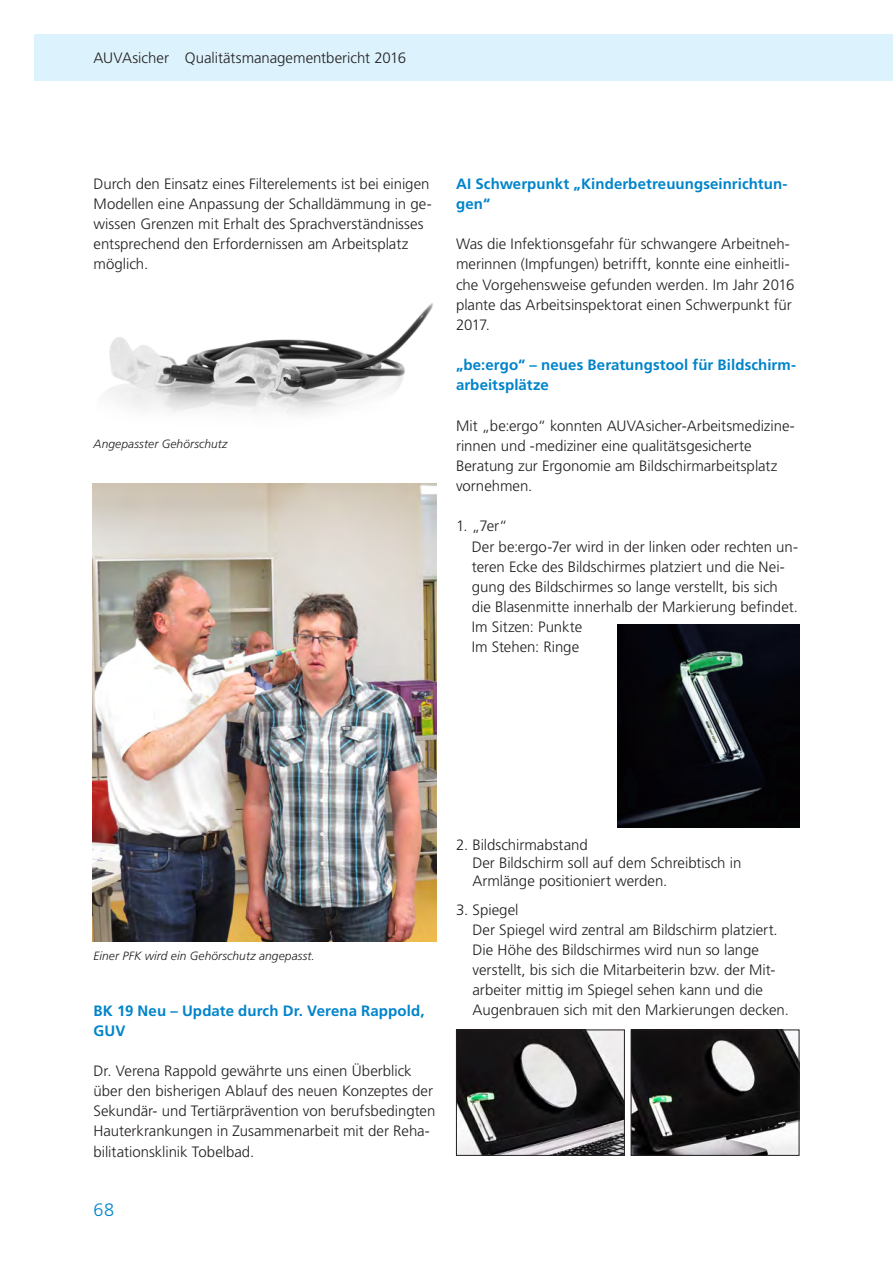
<style>
.page{position:relative;width:893px;height:1263px;background:#fff}
.page>*{position:absolute;margin:0;border:0;box-sizing:border-box;transform-origin:0 0}
.t1{font:300 18px "Frutiger LT Std";color:#0084ca}
.t2{font:300 15px/20.1px "Frutiger LT Std";color:#231f20}
.t3{font:700 15px/20.1px "Frutiger LT Std";letter-spacing:.005em;color:#0084ca}
.t4{font:italic 300 12px "Frutiger LT Std";letter-spacing:.005em;color:#231f20}
</style>
<div class="page">
<div style="left:34px;top:34px;width:859px;height:47px;background:#dcf2fc"></div>
<img style="left:106px;top:303px;width:327px;height:111px">
<img style="left:93px;top:483px;width:344px;height:458px">
<img style="left:618px;top:624px;width:181px;height:204px">
<img style="left:458px;top:1031px;width:165px;height:123px">
<div style="left:456px;top:1029px;width:169px;height:127px;border:1px solid #231f20"></div>
<img style="left:633px;top:1031px;width:164px;height:123px">
<div style="left:631px;top:1029px;width:168px;height:127px;border:1px solid #231f20"></div>
<p class="t2" style="left:94px;top:48px;width:314px">AUVAsicher Qualitätsmanagementbericht 2016</p>
<p class="t2" style="left:94px;top:174px;width:340px">Durch den Einsatz eines Filterelements ist bei einigen Modellen eine Anpassung der Schalldämmung in ge&shy;wissen Grenzen mit Erhalt des Sprachverständnisses entsprechend den Erfordernissen am Arbeitsplatz möglich.</p>
<p class="t4" style="left:94px;top:439px;width:136px">Angepasster Gehörschutz</p>
<p class="t3" style="left:456px;top:175px;width:333px">AI Schwerpunkt „Kinderbetreuungseinrichtun&shy;gen“</p>
<p class="t2" style="left:456px;top:234px;width:340px">Was die Infektionsgefahr für schwangere Arbeitneh&shy;merinnen (Impfungen) betrifft, konnte eine einheitli&shy;che Vorgehensweise gefunden werden. Im Jahr 2016 plante das Arbeitsinspektorat einen Schwerpunkt für 2017.</p>
<p class="t3" style="left:456px;top:356px;width:342px">„be:ergo“ – neues Beratungstool für Bildschirm&shy;arbeitsplätze</p>
<p class="t2" style="left:456px;top:416px;width:340px">Mit „be:ergo“ konnten AUVAsicher-Arbeitsmedizine&shy;rinnen und -mediziner eine qualitätsgesicherte Beratung zur Ergonomie am Bildschirmarbeitsplatz vornehmen.</p>
<p class="t2" style="left:472px;top:517px;width:328px;text-indent:-16px">1. „7er“<br>Der be:ergo-7er wird in der linken oder rechten un&shy;teren Ecke des Bildschirmes platziert und die Nei&shy;gung des Bildschirmes so lange verstellt, bis sich die Blasenmitte innerhalb der Markierung befindet.<br>Im Sitzen: Punkte<br>Im Stehen: Ringe</p>
<p class="t4" style="left:94px;top:951px;width:223px">Einer PFK wird ein Gehörschutz angepasst.</p>
<p class="t3" style="left:94px;top:1001px;width:333px">BK 19 Neu – Update durch Dr. Verena Rappold,<br>GUV</p>
<p class="t2" style="left:94px;top:1061px;width:343px">Dr. Verena Rappold gewährte uns einen Überblick über den bisherigen Ablauf des neuen Konzeptes der Sekundär- und Tertiärprävention von berufsbedingten Hauterkrankungen in Zusammenarbeit mit der Reha&shy;bilitationsklinik Tobelbad.</p>
<p class="t1" style="left:94px;top:1201px;width:22px">68</p>
<p class="t2" style="left:472px;top:836px;width:271px;line-height:18px;text-indent:-16px">2. Bildschirmabstand<br>Der Bildschirm soll auf dem Schreibtisch in<br>Armlänge positioniert werden.</p>
<p class="t2" style="left:473px;top:900px;width:318px;text-indent:-16px">3. Spiegel<br>Der Spiegel wird zentral am Bildschirm platziert.<br>Die Höhe des Bildschirmes wird nun so lange verstellt, bis sich die Mitarbeiterin bzw. der Mit&shy;arbeiter mittig im Spiegel sehen kann und die Augenbrauen sich mit den Markierungen decken.</p>
</div>
